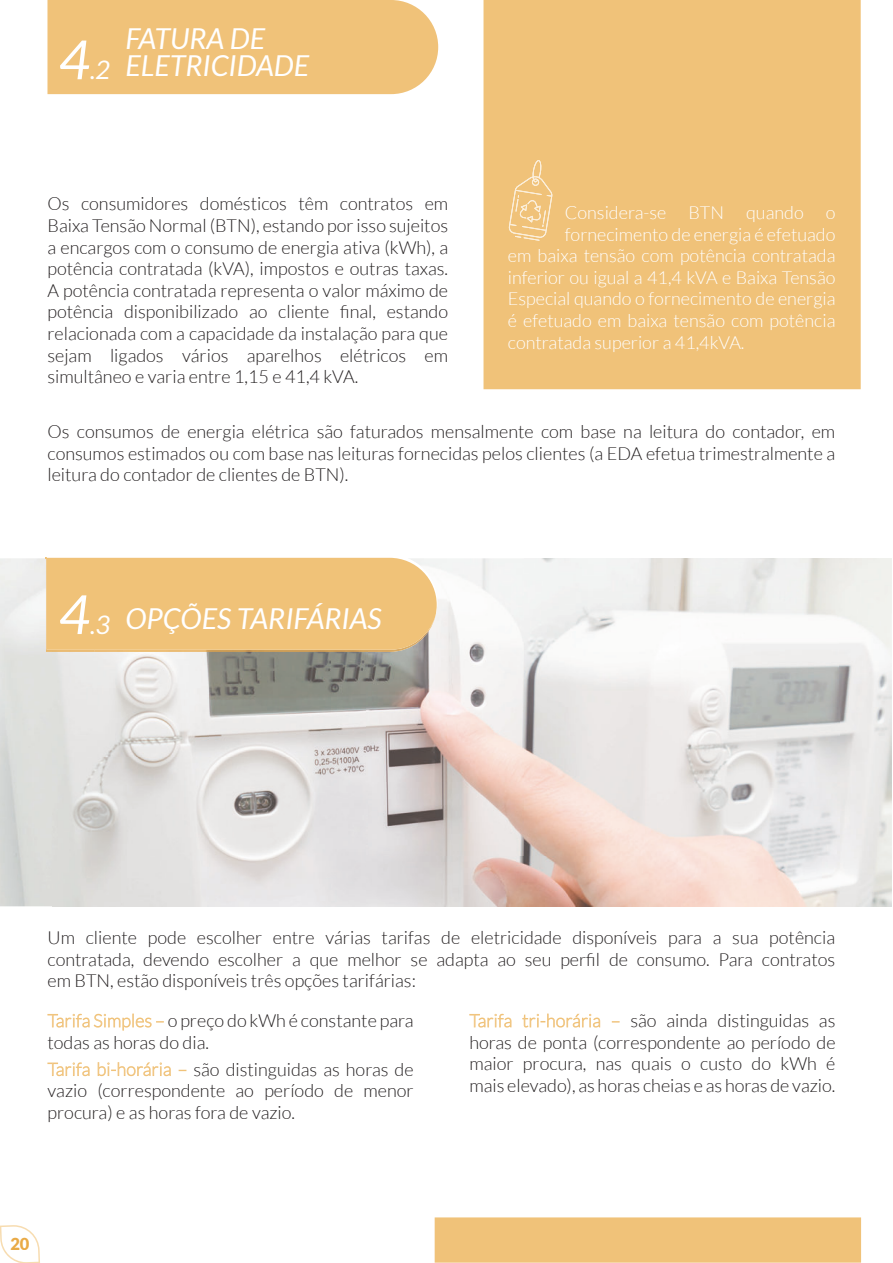
<style>
.page{position:relative;width:893px;height:1263px;background:#fff}
.page>*{position:absolute;margin:0;border:0;box-sizing:border-box;transform-origin:0 0}
.t1{font:italic 28.8px/27px "Lato";color:#fff}
.t2{font:italic 25.5px "Lato";color:#fff}
.t3{font:300 18px/21.6px "Lato";color:#231f20;text-align:justify}
.t4{font:300 18px "Lato";color:#fff}
.t5{font:900 16.5px "Lato";color:#e9aa46}
.s1{font-size:54px}
</style>
<div class="page">
<img style="left:0;top:906px;width:841px;height:171px">
<img style="left:367px;top:558px;width:524px;height:348px">
<img style="left:52px;top:652px;width:315px;height:254px">
<div style="left:483px;top:0;width:378px;height:389px;background:#f0c279"></div>
<div style="left:435px;top:1217px;width:426px;height:45px;background:#f0c279"></div>
<div style="left:47px;top:0;width:391px;height:94px;background:#f0c279"></div>
<img style="left:94px;top:650px;width:341px;height:2px">
<div style="left:46px;top:557px;width:391px;height:93px;background:#f0c278"></div>
<svg style="left:0;top:1225px;width:40px;height:38px"></svg>
<svg style="left:47px;top:1013px;width:117px;height:17px"></svg>
<img style="left:125px;top:1062px;width:28px;height:14px">
<img style="left:47px;top:1062px;width:9px;height:14px">
<svg style="left:56px;top:1062px;width:19px;height:14px"></svg>
<img style="left:76px;top:1062px;width:6px;height:14px">
<svg style="left:82px;top:1066px;width:8px;height:10px"></svg>
<img style="left:98px;top:1062px;width:12px;height:14px">
<img style="left:118px;top:1062px;width:7px;height:14px">
<svg style="left:127px;top:1066px;width:16px;height:10px"></svg>
<img style="left:143px;top:1062px;width:8px;height:14px">
<svg style="left:153px;top:1062px;width:18px;height:14px"></svg>
<img style="left:555px;top:1014px;width:1px;height:13px">
<svg style="left:469px;top:1014px;width:42px;height:13px"></svg>
<svg style="left:522px;top:1014px;width:23px;height:13px"></svg>
<img style="left:547px;top:1013px;width:8px;height:14px">
<svg style="left:556px;top:1014px;width:44px;height:13px"></svg>
<svg style="left:509px;top:160px;width:43px;height:81px"></svg>
<h2 class="t2" style="left:59px;top:56px;width:53px"><span class="s1">4</span>.2</h2>
<h1 class="t1" style="left:125px;top:26px;width:185px">FATURA DE<br>ELETRICIDADE</h1>
<p class="t3" style="left:47px;top:193px;width:402px">Os consumidores domésticos têm contratos em Baixa Tensão Normal (BTN), estando por isso sujeitos a encargos com o consumo de energia ativa (kWh), a potência contratada (kVA), impostos e outras taxas.<br>A potência contratada representa o valor máximo de potência disponibilizado ao cliente final, estando relacionada com a capacidade da instalação para que sejam ligados vários aparelhos elétricos em simultâneo e varia entre 1,15 e 41,4 kVA.</p>
<p class="t4" style="left:565px;top:203px;width:272px">Considera-se BTN quando o</p>
<p class="t4" style="left:565px;top:224px;width:272px">fornecimento de energia é efetuado</p>
<p class="t4" style="left:508px;top:246px;width:329px">em baixa tensão com potência contratada</p>
<p class="t4" style="left:508px;top:268px;width:329px">inferior ou igual a 41,4 kVA e Baixa Tensão</p>
<p class="t4" style="left:508px;top:289px;width:329px">Especial quando o fornecimento de energia</p>
<p class="t4" style="left:508px;top:311px;width:329px">é efetuado em baixa tensão com potência</p>
<p class="t4" style="left:508px;top:332px;width:238px">contratada superior a 41,4kVA.</p>
<p class="t3" style="left:47px;top:421px;width:789px">Os consumos de energia elétrica são faturados mensalmente com base na leitura do contador, em consumos estimados ou com base nas leituras fornecidas pelos clientes (a EDA efetua trimestralmente a leitura do contador de clientes de BTN).</p>
<h1 class="t1" style="left:59px;top:606px;width:324px"><span class="s1">4</span><sub>.3</sub> OPÇÕES TARIFÁRIAS</h1>
<p class="t3" style="left:47px;top:927px;width:789px">Um cliente pode escolher entre várias tarifas de eletricidade disponíveis para a sua potência contratada, devendo escolher a que melhor se adapta ao seu perfil de consumo. Para contratos em BTN, estão disponíveis três opções tarifárias:</p>
<p class="t3" style="left:47px;top:1010px;width:368px;text-indent:120px">o preço do kWh é constante para todas as horas do dia.</p>
<p class="t3" style="left:47px;top:1058px;width:368px;text-indent:146px">são distinguidas as horas de vazio (correspondente ao período de menor procura) e as horas fora de vazio.</p>
<p class="t3" style="left:469px;top:1010px;width:368px;text-indent:161px">são ainda distinguidas as horas de ponta (correspondente ao período de maior procura, nas quais o custo do kWh é mais elevado), as horas cheias e as horas de vazio.</p>
<p class="t5" style="left:10px;top:1234px;width:21px">20</p>
</div>
